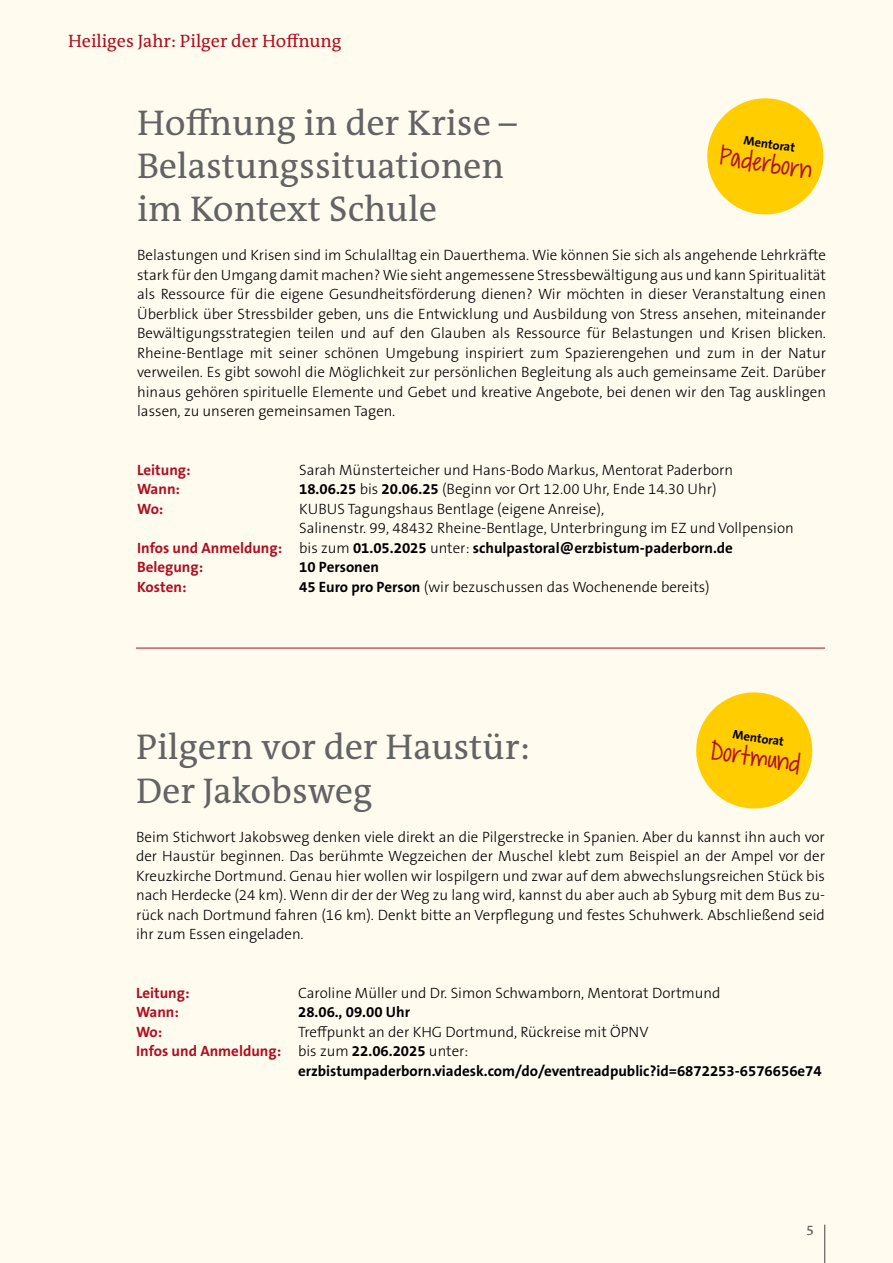
<style>
.page{position:relative;width:893px;height:1263px;background:#fffbef}
.page>*{position:absolute;margin:0;border:0;box-sizing:border-box;transform-origin:0 0}
.t1{font:36px/43.2px "The Antiqua B W5 Plain";color:#646363}
.t2{font:19.95px "KG Dropsof Jupiter";color:#ae0f22}
.t3{font:18px "The Antiqua B W5 Plain";color:#ae0f22}
.t4{font:300 15px/19.5px "The Sans B W3";color:#000;text-align:justify}
.t5{font:700 15px/19.5px "The Sans B W7";color:#000}
.t6{font:700 15px "The Sans B W7";color:#ae0f22}
.t7{font:13.5px "The Antiqua B W5 Plain";color:#646363}
.t8{font:700 12.6px "The Sans B W7";color:#000}
.s1{font-family:"The Sans B W7";font-weight:700}
.s2{color:#ae0f22}
.s3{font-family:"The Sans B W3";font-weight:300}
</style>
<div class="page">
<hr style="left:824px;top:1225px;width:1px;height:38px;background:#646363">
<svg style="left:696px;top:692px;width:117px;height:117px"></svg>
<svg style="left:707px;top:98px;width:117px;height:117px"></svg>
<hr style="left:136px;top:648px;width:689px;height:1px;background:#ae0f22">
<p class="t3" style="left:68px;top:29px;width:275px">Heiliges Jahr: Pilger der Hoffnung</p>
<h1 class="t1" style="left:137px;top:101px;width:381px">Hoffnung in der Krise –<br>Belastungssituationen im Kontext Schule</h1>
<p class="t4" style="left:137px;top:245px;width:690px">Belastungen und Krisen sind im Schulalltag ein Dauerthema. Wie können Sie sich als angehende Lehrkräfte stark für den Umgang damit machen? Wie sieht angemessene Stressbewältigung aus und kann Spiritualität als Ressource für die eigene Gesundheitsförderung dienen? Wir möchten in dieser Veranstaltung einen Überblick über Stressbilder geben, uns die Entwicklung und Ausbildung von Stress ansehen, miteinander Bewältigungsstrategien teilen und auf den Glauben als Ressource für Belastungen und Krisen blicken.<br>Rheine-Bentlage mit seiner schönen Umgebung inspiriert zum Spazierengehen und zum in der Natur verweilen. Es gibt sowohl die Möglichkeit zur persönlichen Begleitung als auch gemeinsame Zeit. Darüber hinaus gehören spirituelle Elemente und Gebet und kreative Angebote, bei denen wir den Tag ausklingen lassen, zu unseren gemeinsamen Tagen.</p>
<p class="t8" style="left:745px;top:132px;width:53px;rotate:9deg">Mentorat</p>
<h2 class="t2" style="left:723px;top:140px;width:94px;rotate:9deg">Paderborn</h2>
<p class="t6" style="left:137px;top:460px;width:55px">Leitung:</p>
<p class="t4" style="left:299px;top:460px;width:436px">Sarah Münsterteicher und Hans-Bodo Markus, Mentorat Paderborn</p>
<p class="t6" style="left:137px;top:479px;width:44px">Wann:</p>
<p class="t4" style="left:299px;top:479px;width:419px"><span class="s1">18.06.25</span> bis <span class="s1">20.06.25</span> (Beginn vor Ort 12.00 Uhr, Ende 14.30 Uhr)</p>
<p class="t6" style="left:137px;top:499px;width:28px">Wo:</p>
<p class="t4" style="left:299px;top:499px;width:496px">KUBUS Tagungshaus Bentlage (eigene Anreise),<br>Salinenstr. 99, 48432 Rheine-Bentlage, Unterbringung im EZ und Vollpension</p>
<p class="t5" style="left:137px;top:538px;width:597px"><span class="s2">Infos und Anmeldung:</span> <span class="s3">bis zum</span> 01.05.2025 <span class="s3">unter:</span> schulpastoral@erzbistum-paderborn.de<br><span class="s2">Belegung:</span></p>
<p class="t5" style="left:299px;top:557px;width:81px">10 Personen</p>
<p class="t6" style="left:137px;top:577px;width:51px">Kosten:</p>
<p class="t4" style="left:299px;top:577px;width:412px"><span class="s1">45 Euro pro Person</span> (wir bezuschussen das Wochenende bereits)</p>
<p class="t8" style="left:734px;top:726px;width:53px;rotate:9deg">Mentorat</p>
<h1 class="t1" style="left:136px;top:726px;width:395px">Pilgern vor der Haustür:<br>Der Jakobsweg</h1>
<p class="t4" style="left:136px;top:827px;width:690px">Beim Stichwort Jakobsweg denken viele direkt an die Pilgerstrecke in Spanien. Aber du kannst ihn auch vor der Haustür beginnen. Das berühmte Wegzeichen der Muschel klebt zum Beispiel an der Ampel vor der Kreuzkirche Dortmund. Genau hier wollen wir lospilgern und zwar auf dem abwechslungsreichen Stück bis nach Herdecke (24 km). Wenn dir der der Weg zu lang wird, kannst du aber auch ab Syburg mit dem Bus zu&shy;rück nach Dortmund fahren (16 km). Denkt bitte an Verpflegung und festes Schuhwerk. Abschließend seid ihr zum Essen eingeladen.</p>
<h2 class="t2" style="left:713px;top:734px;width:92px;rotate:9deg">Dortmund</h2>
<p class="t6" style="left:136px;top:983px;width:55px">Leitung:</p>
<p class="t4" style="left:298px;top:983px;width:424px">Caroline Müller und Dr. Simon Schwamborn, Mentorat Dortmund</p>
<p class="t6" style="left:136px;top:1002px;width:44px">Wann:</p>
<p class="t5" style="left:298px;top:1002px;width:114px">28.06., 09.00 Uhr</p>
<p class="t6" style="left:136px;top:1022px;width:28px">Wo:</p>
<p class="t4" style="left:298px;top:1022px;width:352px">Treffpunkt an der KHG Dortmund, Rückreise mit ÖPNV</p>
<p class="t5" style="left:298px;top:1041px;width:525px;text-indent:-162px"><span class="s2">Infos und Anmeldung:</span> <span class="s3">bis zum</span> 22.06.2025 <span class="s3">unter: </span>erzbistumpaderborn.viadesk.com/do/eventreadpublic?id=6872253-6576656e74</p>
<p class="t7" style="left:806px;top:1221px;width:9px">5</p>
</div>
